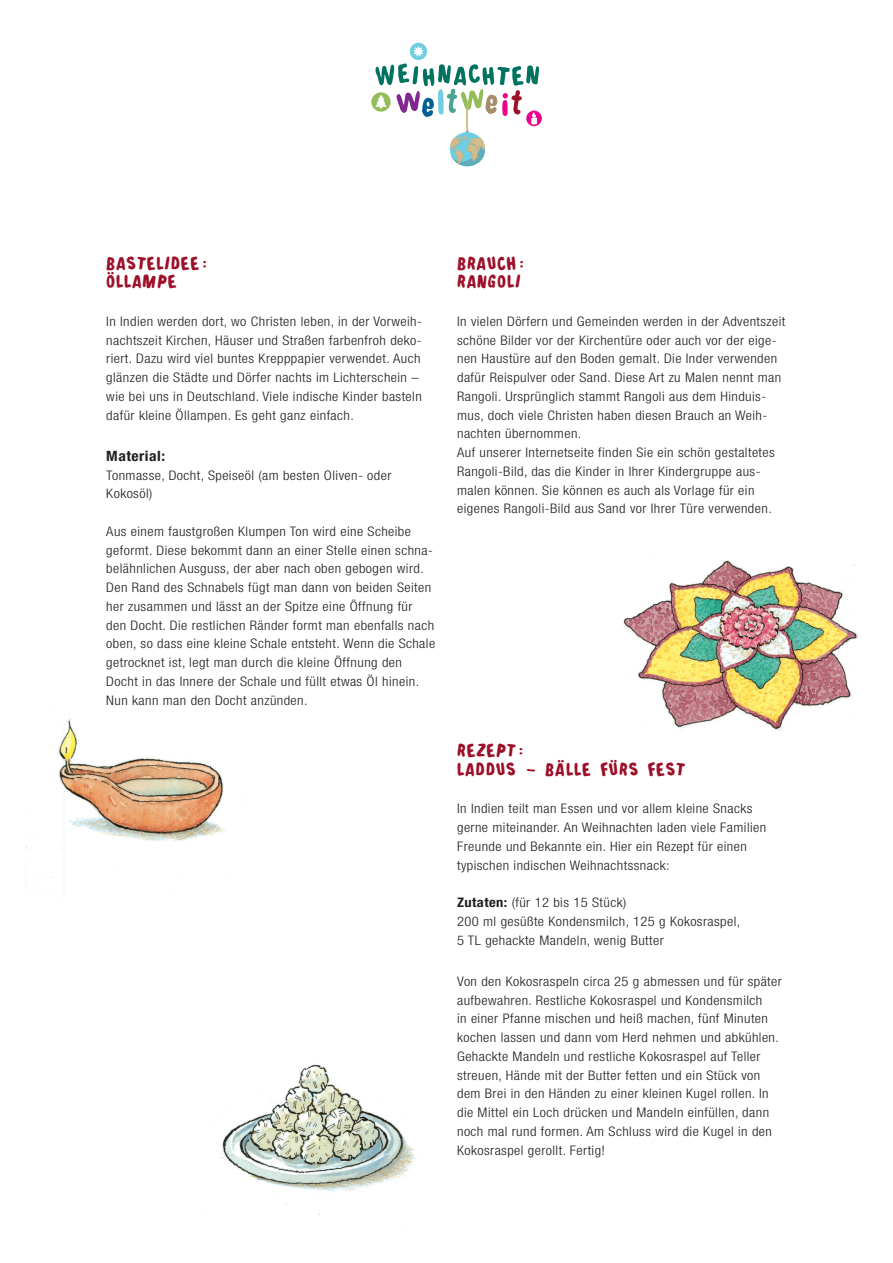
<style>
.page{position:relative;width:893px;height:1263px;background:#fff}
.page>*{position:absolute;margin:0;border:0;box-sizing:border-box;transform-origin:0 0}
.t1{font:18px/18.8px "Shakethatbooty";letter-spacing:.08em;color:#9c1129}
.t2{font:15px "Shakethatbooty";color:#9c1129}
.t3{font:700 condensed 14.25px "Helvetica Neue";letter-spacing:.03em;color:#231f20;scale:1.1 1}
.t4{font:300 condensed 13.2px/18.8px "Helvetica Neue";letter-spacing:.03em;color:#231f20;scale:1.1 1}
.s1{font-weight:700}
</style>
<div class="page">
<img style="left:623px;top:560px;width:235px;height:171px">
<img style="left:26px;top:718px;width:219px;height:179px">
<img style="left:217px;top:1064px;width:199px;height:154px">
<div style="left:410px;top:43px;width:17px;height:17px;background:#71cee1;border-radius:50%"></div>
<svg style="left:413px;top:46px;width:11px;height:11px"></svg>
<svg style="left:371px;top:92px;width:20px;height:20px"></svg>
<svg style="left:526px;top:111px;width:16px;height:15px"></svg>
<svg style="left:375px;top:63px;width:164px;height:103px"></svg>
<h1 class="t1" style="left:106px;top:255px;width:102px">BASTELIDEE:<br>OLLAMPE</h1>
<p class="t2" style="left:105px;top:261px;width:10px">..</p>
<p class="t4" style="left:106px;top:312px;width:288px">In Indien werden dort, wo Christen leben, in der Vorweih&shy;nachtszeit Kirchen, Häuser und Straßen farbenfroh deko&shy;riert. Dazu wird viel buntes Krepppapier verwendet. Auch glänzen die Städte und Dörfer nachts im Lichterschein – wie bei uns in Deutschland. Viele indische Kinder basteln dafür kleine Öllampen. Es geht ganz einfach.</p>
<p class="t3" style="left:106px;top:447px;width:55px">Material:</p>
<p class="t4" style="left:106px;top:465px;width:261px">Tonmasse, Docht, Speiseöl (am besten Oliven- oder<br>Kokosöl)</p>
<p class="t4" style="left:106px;top:522px;width:301px">Aus einem faustgroßen Klumpen Ton wird eine Scheibe geformt. Diese bekommt dann an einer Stelle einen schna&shy;belähnlichen Ausguss, der aber nach oben gebogen wird.<br>Den Rand des Schnabels fügt man dann von beiden Seiten her zusammen und lässt an der Spitze eine Öffnung für den Docht. Die restlichen Ränder formt man ebenfalls nach oben, so dass eine kleine Schale entsteht. Wenn die Schale getrocknet ist, legt man durch die kleine Öffnung den Docht in das Innere der Schale und füllt etwas Öl hinein.<br>Nun kann man den Docht anzünden.</p>
<h1 class="t1" style="left:457px;top:255px;width:68px">BRAUCH:<br>RANGOLI</h1>
<p class="t4" style="left:457px;top:312px;width:300px">In vielen Dörfern und Gemeinden werden in der Adventszeit schöne Bilder vor der Kirchentüre oder auch vor der eige&shy;nen Haustüre auf den Boden gemalt. Die Inder verwenden dafür Reispulver oder Sand. Diese Art zu Malen nennt man Rangoli. Ursprünglich stammt Rangoli aus dem Hinduis&shy;mus, doch viele Christen haben diesen Brauch an Weih&shy;nachten übernommen.<br>Auf unserer Internetseite finden Sie ein schön gestaltetes Rangoli-Bild, das die Kinder in Ihrer Kindergruppe aus&shy;malen können. Sie können es auch als Vorlage für ein eigenes Rangoli-Bild aus Sand vor Ihrer Türe verwenden.</p>
<h1 class="t1" style="left:457px;top:742px;width:229px">REZEPT:<br>LADDUS - BALLE FURS FEST</h1>
<p class="t2" style="left:556px;top:749px;width:9px">..</p>
<p class="t2" style="left:608px;top:749px;width:10px">..</p>
<p class="t4" style="left:457px;top:799px;width:283px">In Indien teilt man Essen und vor allem kleine Snacks gerne miteinander. An Weihnachten laden viele Familien Freunde und Bekannte ein. Hier ein Rezept für einen typischen indischen Weihnachtssnack:</p>
<p class="t4" style="left:457px;top:893px;width:259px"><span class="s1">Zutaten:</span> (für 12 bis 15 Stück)<br>200 ml gesüßte Kondensmilch, 125 g Kokosraspel,<br>5 TL gehackte Mandeln, wenig Butter</p>
<p class="t4" style="left:457px;top:972px;width:297px">Von den Kokosraspeln circa 25 g abmessen und für später aufbewahren. Restliche Kokosraspel und Kondensmilch<br>in einer Pfanne mischen und heiß machen, fünf Minuten kochen lassen und dann vom Herd nehmen und abkühlen.<br>Gehackte Mandeln und restliche Kokosraspel auf Teller streuen, Hände mit der Butter fetten und ein Stück von dem Brei in den Händen zu einer kleinen Kugel rollen. In die Mittel ein Loch drücken und Mandeln einfüllen, dann noch mal rund formen. Am Schluss wird die Kugel in den Kokosraspel gerollt. Fertig!</p>
</div>
